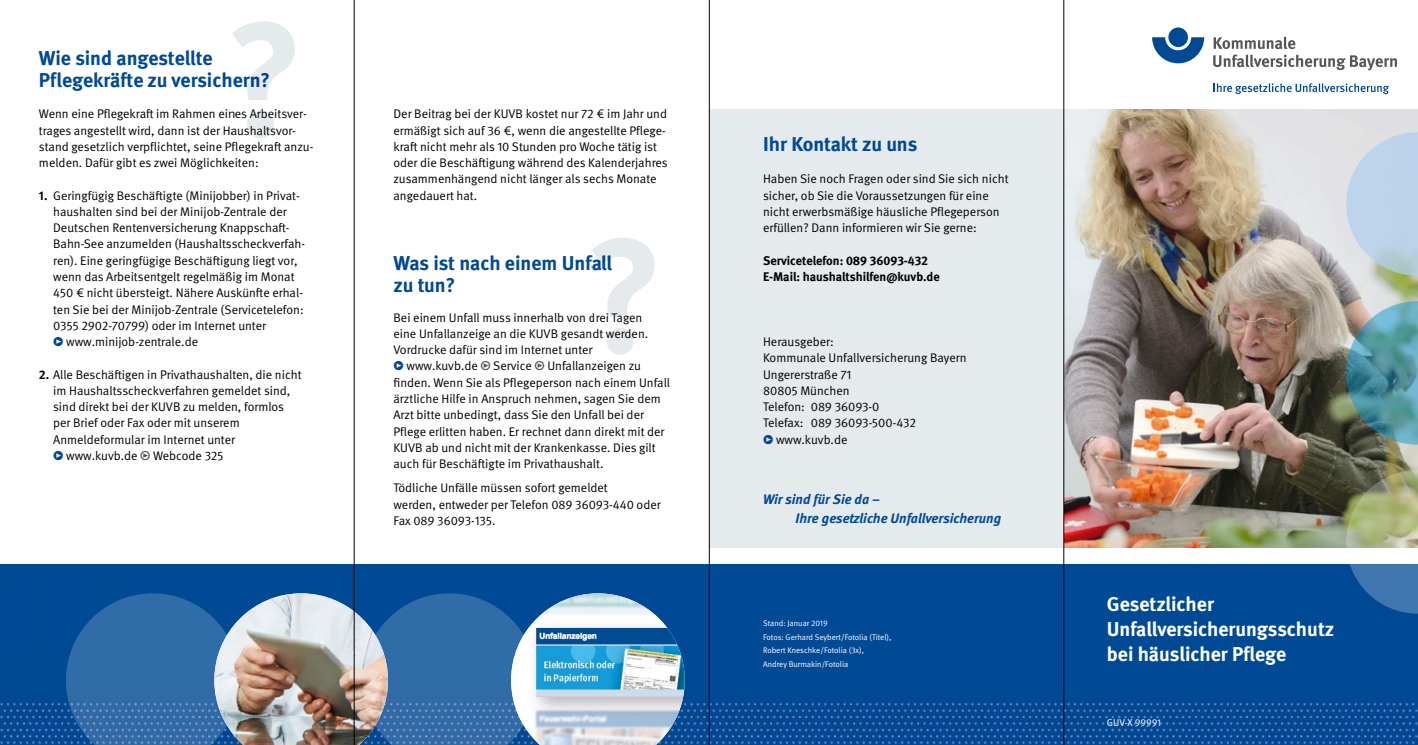
<style>
.page{position:relative;width:1418px;height:745px;background:#fff}
.page>*{position:absolute;margin:0;border:0;box-sizing:border-box;transform-origin:0 0}
.DGUV_Titel{font:700 20px/22.5px "DGUV Meta";letter-spacing:-.005em;color:#004993}
.DGUV_Untertitel{font:700 20px/25px "DGUV Meta";color:#fff}
.DGUV_GS{font:700 20px "DGUV Meta";color:#004993}
.DGUV_GS-2{font:italic 700 13.75px/18.8px "DGUV Meta";letter-spacing:-.005em;color:#004993}
.DGUV_GS-3{font:12.5px/16.2px "DGUV Meta";color:#000}
.DGUV_GS-4{font:700 12.5px "DGUV Meta";color:#000}
.DGUV_Untertitel-2{font:10px "DGUV Meta";letter-spacing:-.01em;color:#fff}
.DGUV_GS-5{font:8.12px/13.8px "DGUV Meta";color:#fff}
.s1{font-weight:700}
.s2{color:#004993}
.s3{color:#565656}
</style>
<div class="page">
<img style="left:0;top:564px;width:1417px;height:180px">
<img style="left:1064px;top:109px;width:353px;height:438px">
<div style="left:709px;top:109px;width:354px;height:438px;background:#e5eaec"></div>
<svg style="left:1346px;top:132px;width:71px;height:143px;background:#c3d4e5"></svg>
<svg style="left:1346px;top:301px;width:71px;height:143px;background:#5f9399"></svg>
<svg style="left:1346px;top:469px;width:71px;height:144px;background:#718c88"></svg>
<div style="left:709px;top:547px;width:708px;height:16px;background:#fff"></div>
<svg style="left:592px;top:238px;width:62px;height:116px"></svg>
<svg style="left:232px;top:21px;width:63px;height:117px"></svg>
<img style="left:66px;top:593px;width:445px;height:151px">
<img style="left:511px;top:593px;width:173px;height:151px">
<svg style="left:1152px;top:37px;width:52px;height:26px"></svg>
<div style="left:1168px;top:27px;width:19px;height:20px;background:#004993;border-radius:50%"></div>
<svg style="left:1213px;top:37px;width:82px;height:12px"></svg>
<svg style="left:1213px;top:55px;width:183px;height:15px"></svg>
<svg style="left:1213px;top:83px;width:175px;height:11px"></svg>
<hr style="left:709px;top:0;width:1px;height:744px;background:#000">
<hr style="left:354px;top:0;width:1px;height:744px;background:#000">
<hr style="left:1063px;top:0;width:1px;height:744px;background:#000">
<p class="DGUV_Titel" style="left:39px;top:47px;width:233px">Wie sind angestellte<br>Pflegekräfte zu versichern?</p>
<p class="DGUV_GS-3" style="left:39px;top:106px;width:276px">Wenn eine Pflegekraft im Rahmen eines Arbeitsver&shy;trages angestellt wird, dann ist der Haushaltsvor&shy;stand gesetzlich verpflichtet, seine Pflegekraft anzu&shy;melden. Dafür gibt es zwei Möglichkeiten:</p>
<p class="DGUV_GS-3" style="left:53px;top:187px;width:253px;text-indent:-14px"><span class="s1">1.</span> Geringfügig Beschäftigte (Minijobber) in Privat&shy;haushalten sind bei der Minijob-Zentrale der Deutschen Rentenversicherung Knappschaft-Bahn-See anzumelden (Haushaltsscheckverfah&shy;ren). Eine geringfügige Beschäftigung liegt vor, wenn das Arbeitsentgelt regelmäßig im Monat 450 € nicht übersteigt. Nähere Auskünfte erhal&shy;ten Sie bei der Minijob-Zentrale (Servicetelefon:<br>0355 2902-70799) oder im Internet unter</p>
<p class="DGUV_GS-3" style="left:53px;top:333px;width:146px"><span class="s2">•</span> www.minijob-zentrale.de</p>
<p class="DGUV_GS-3" style="left:53px;top:366px;width:250px;text-indent:-14px"><span class="s1">2.</span> Alle Beschäftigen in Privathaushalten, die nicht im Haushaltsscheckverfahren gemeldet sind, sind direkt bei der KUVB zu melden, formlos per Brief oder Fax oder mit unserem Anmeldeformular im Internet unter</p>
<p class="DGUV_GS-3" style="left:53px;top:447px;width:172px"><span class="s2">•</span> www.kuvb.de <span class="s3">•</span> Webcode 325</p>
<p class="DGUV_GS-3" style="left:393px;top:106px;width:276px">Der Beitrag bei der KUVB kostet nur 72 € im Jahr und ermäßigt sich auf 36 €, wenn die angestellte Pflege&shy;kraft nicht mehr als 10 Stunden pro Woche tätig ist oder die Beschäftigung während des Kalenderjahres zusammenhängend nicht länger als sechs Monate angedauert hat.</p>
<p class="DGUV_Titel" style="left:393px;top:252px;width:220px">Was ist nach einem Unfall zu tun?</p>
<p class="DGUV_GS-3" style="left:393px;top:309px;width:256px">Bei einem Unfall muss innerhalb von drei Tagen eine Unfallanzeige an die KUVB gesandt werden.<br>Vordrucke dafür sind im Internet unter</p>
<p class="DGUV_GS-3" style="left:393px;top:358px;width:278px"><span class="s2">•</span> www.kuvb.de <span class="s3">•</span> Service <span class="s3">•</span> Unfallanzeigen zu finden. Wenn Sie als Pflegeperson nach einem Unfall ärztliche Hilfe in Anspruch nehmen, sagen Sie dem Arzt bitte unbedingt, dass Sie den Unfall bei der Pflege erlitten haben. Er rechnet dann direkt mit der KUVB ab und nicht mit der Krankenkasse. Dies gilt auch für Beschäftigte im Privathaushalt.</p>
<p class="DGUV_GS-3" style="left:393px;top:480px;width:269px">Tödliche Unfälle müssen sofort gemeldet<br>werden, entweder per Telefon 089 36093-440 oder<br>Fax 089 36093-135.</p>
<p class="DGUV_GS" style="left:763px;top:132px;width:156px">Ihr Kontakt zu uns</p>
<p class="DGUV_GS-3" style="left:763px;top:171px;width:247px">Haben Sie noch Fragen oder sind Sie sich nicht sicher, ob Sie die Voraussetzungen für eine nicht erwerbsmäßige häusliche Pflegeperson erfüllen? Dann informieren wir Sie gerne:</p>
<p class="DGUV_GS-4" style="left:763px;top:253px;width:167px">Servicetelefon: 089 36093-432</p>
<p class="DGUV_GS-4" style="left:763px;top:269px;width:178px">E-Mail: haushaltshilfen@kuvb.de</p>
<p class="DGUV_GS-3" style="left:763px;top:333px;width:205px">Herausgeber:<br>Kommunale Unfallversicherung Bayern</p>
<p class="DGUV_GS-3" style="left:763px;top:366px;width:90px">Ungererstraße 71</p>
<p class="DGUV_GS-3" style="left:763px;top:382px;width:88px">80805 München</p>
<p class="DGUV_GS-3" style="left:763px;top:398px;width:118px">Telefon: 089 36093-0</p>
<p class="DGUV_GS-3" style="left:763px;top:415px;width:154px">Telefax: 089 36093-500-432</p>
<p class="DGUV_GS-3" style="left:763px;top:431px;width:86px"><span class="s2">•</span> www.kuvb.de</p>
<p class="DGUV_GS-2" style="left:795px;top:489px;width:207px;text-indent:-33px">Wir sind für Sie da –<br>Ihre gesetzliche Unfallversicherung</p>
<p class="DGUV_GS-5" style="left:763px;top:616px;width:130px">Stand: Januar 2019<br>Fotos: Gerhard Seybert/Fotolia (Titel),<br>Robert Kneschke/Fotolia (3x),<br>Andrey Burmakin/Fotolia</p>
<p class="DGUV_Untertitel" style="left:1106px;top:591px;width:229px">Gesetzlicher<br>Unfallversicherungsschutz</p>
<p class="DGUV_Untertitel" style="left:1106px;top:641px;width:181px">bei häuslicher Pflege</p>
<p class="DGUV_Untertitel-2" style="left:1106px;top:716px;width:56px">GUV-X 99991</p>
</div>
